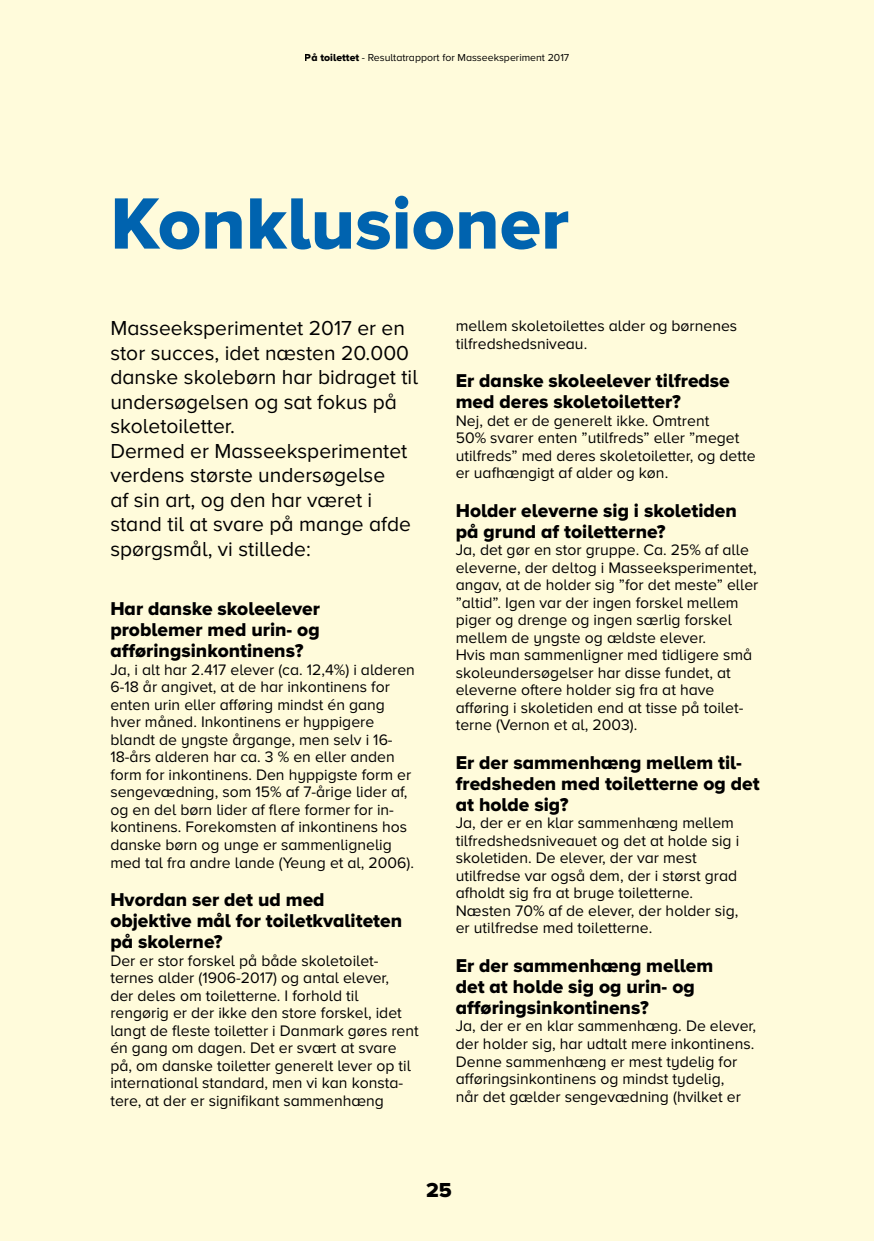
<style>
.page{position:relative;width:874px;height:1241px;background:#fff}
.page>*{position:absolute;margin:0;border:0;box-sizing:border-box;transform-origin:0 0}
.t1{font:800 75.25px "Proxima Nova Astra";color:#0063af}
.t2{font:21px/24.5px "Proxima Nova Astra";color:#000}
.t3{font:800 21px "Proxima Nova Astra";color:#000}
.t4{font:800 19.25px/21px "Proxima Nova Astra";color:#000}
.t5{font:15.75px/17.5px "Proxima Nova Astra";color:#000}
.t6{font:10.5px "Proxima Nova Astra";color:#000}
.s1{font-weight:800}
</style>
<div class="page">
<div style="left:0;top:0;width:873px;height:1240px;background:#fffbdb"></div>
<p class="t6" style="left:304px;top:52px;width:266px"><span class="s1">På toilettet</span> - Resultatrapport for Masseeksperiment 2017</p>
<h1 class="t1" style="left:110px;top:180px;width:460px">Konklusioner</h1>
<p class="t2" style="left:110px;top:316px;width:309px">Masseeksperimentet 2017 er en stor succes, idet næsten 20.000 danske skolebørn har bidraget til undersøgelsen og sat fokus på skoletoiletter.<br>Dermed er Masseeksperimentet verdens største undersøgelse<br>af sin art, og den har været i stand til at svare på mange afde spørgsmål, vi stillede:</p>
<p class="t4" style="left:110px;top:599px;width:211px;text-align:justify">Har danske skoleelever problemer med urin- og afføringsinkontinens?</p>
<p class="t5" style="left:110px;top:661px;width:306px">Ja, i alt har 2.417 elever (ca. 12,4%) i alderen 6-18 år angivet, at de har inkontinens for enten urin eller afføring mindst én gang hver måned. Inkontinens er hyppigere blandt de yngste årgange, men selv i 16- 18-års alderen har ca. 3 % en eller anden form for inkontinens. Den hyppigste form er sengevædning, som 15% af 7-årige lider af, og en del børn lider af flere former for in&shy;kontinens. Forekomsten af inkontinens hos danske børn og unge er sammenlignelig med tal fra andre lande (Yeung et al, 2006).</p>
<p class="t4" style="left:110px;top:890px;width:293px">Hvordan ser det ud med objektive mål for toiletkvaliteten på skolerne?</p>
<p class="t5" style="left:110px;top:951px;width:310px">Der er stor forskel på både skoletoilet&shy;ternes alder (1906-2017) og antal elever,<br>der deles om toiletterne. I forhold til rengørig er der ikke den store forskel, idet langt de fleste toiletter i Danmark gøres rent én gang om dagen. Det er svært at svare på, om danske toiletter generelt lever op til international standard, men vi kan konsta&shy;tere, at der er signifikant sammenhæng</p>
<p class="t5" style="left:455px;top:317px;width:283px">mellem skoletoilettes alder og børnenes tilfredshedsniveau.</p>
<p class="t4" style="left:455px;top:371px;width:275px">Er danske skoleelever tilfredse med deres skoletoiletter?</p>
<p class="t5" style="left:455px;top:412px;width:301px">Nej, det er de generelt ikke. Omtrent<br>50% svarer enten ”utilfreds” eller ”meget utilfreds” med deres skoletoiletter, og dette er uafhængigt af alder og køn.</p>
<p class="t4" style="left:455px;top:501px;width:282px">Holder eleverne sig i skoletiden på grund af toiletterne?</p>
<p class="t5" style="left:455px;top:541px;width:304px">Ja, det gør en stor gruppe. Ca. 25% af alle eleverne, der deltog i Masseeksperimentet, angav, at de holder sig ”for det meste” eller ”altid”. Igen var der ingen forskel mellem piger og drenge og ingen særlig forskel mellem de yngste og ældste elever.<br>Hvis man sammenligner med tidligere små skoleundersøgelser har disse fundet, at eleverne oftere holder sig fra at have afføring i skoletiden end at tisse på toilet&shy;terne (Vernon et al, 2003).</p>
<p class="t4" style="left:455px;top:753px;width:305px">Er der sammenhæng mellem til&shy;fredsheden med toiletterne og det at holde sig?</p>
<p class="t5" style="left:455px;top:814px;width:285px">Ja, der er en klar sammenhæng mellem tilfredshedsniveauet og det at holde sig i skoletiden. De elever, der var mest utilfredse var også dem, der i størst grad afholdt sig fra at bruge toiletterne.<br>Næsten 70% af de elever, der holder sig, er utilfredse med toiletterne.</p>
<p class="t4" style="left:455px;top:956px;width:259px">Er der sammenhæng mellem det at holde sig og urin- og afføringsinkontinens?</p>
<p class="t5" style="left:455px;top:1017px;width:302px">Ja, der er en klar sammenhæng. De elever, der holder sig, har udtalt mere inkontinens.<br>Denne sammenhæng er mest tydelig for afføringsinkontinens og mindst tydelig,<br>når det gælder sengevædning (hvilket er</p>
<h2 class="t3" style="left:426px;top:1177px;width:27px">25</h2>
</div>
